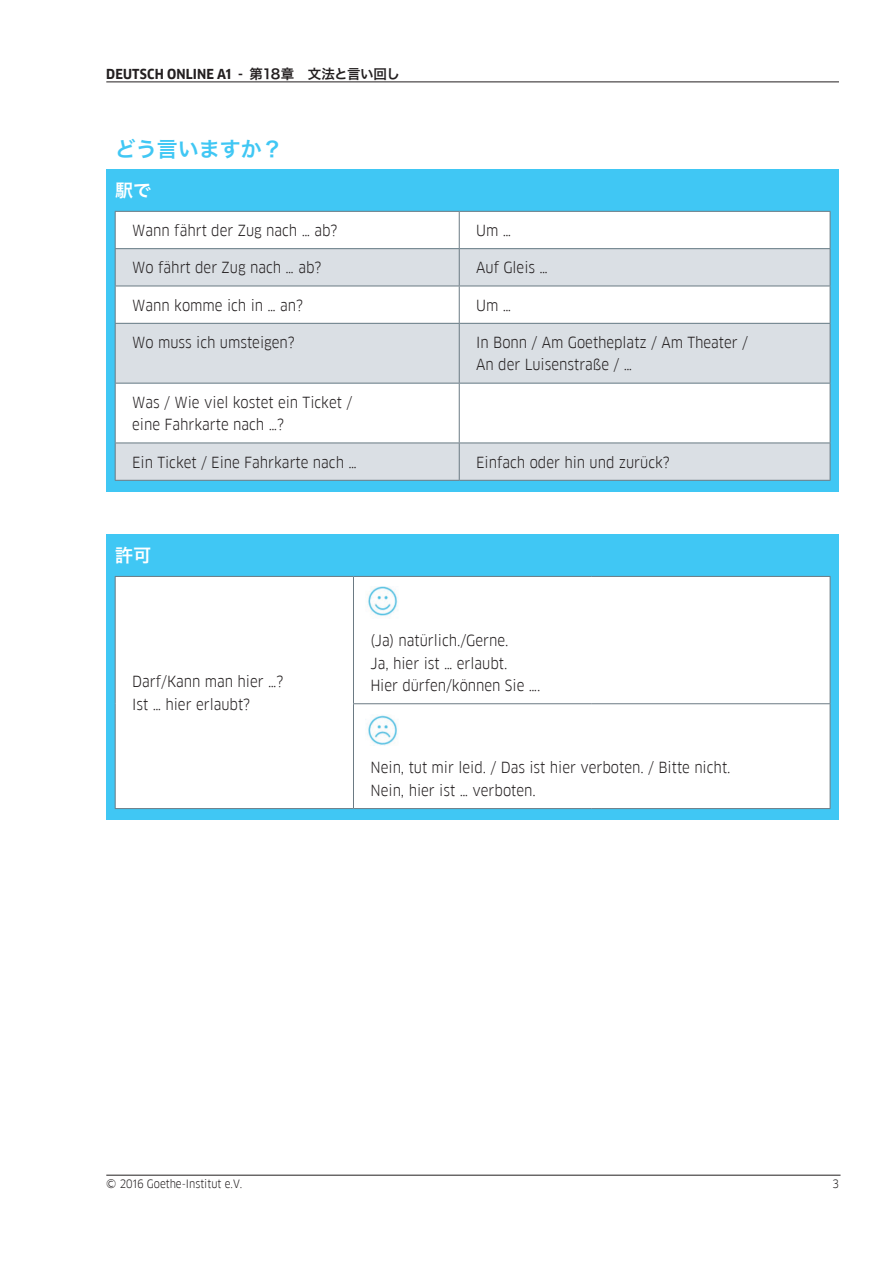
<style>
.page{position:relative;width:893px;height:1263px;background:#fff}
.page>*{position:absolute;margin:0;border:0;box-sizing:border-box;transform-origin:0 0}
.t1{font:21px "Hira Kaku Pro W6";color:#40c7f4}
.t2{font:18px "Hira Kaku Pro W6";color:#fff}
.t3{font:15px/22.5px "Goethe FF Clan";color:#231f20}
.t4{font:13.5px "Hira Kaku Pro W6";letter-spacing:-.04em;color:#231f20}
.t5{font:700 13.5px "Goethe FF Clan";color:#231f20}
.t6{font:11.25px "Goethe FF Clan";color:#231f20}
.s1{font-family:"Goethe FF Clan";font-weight:700}
</style>
<div class="page">
<hr style="left:106px;top:1175px;width:734px;height:1px;background:#231f20">
<hr style="left:106px;top:82px;width:733px;height:1px;background:#231f20">
<div style="left:106px;top:169px;width:733px;height:323px;background:#40c7f4"></div>
<div style="left:116px;top:212px;width:714px;height:36px;background:#fff"></div>
<svg style="left:116px;top:249px;width:714px;height:231px;fill:#dadfe4"></svg>
<hr style="left:115px;top:211px;width:344px;height:1px;background:#6b7a83">
<hr style="left:459px;top:211px;width:371px;height:1px;background:#6b7a83">
<hr style="left:115px;top:248px;width:344px;height:1px;background:#6b7a83">
<hr style="left:459px;top:248px;width:371px;height:1px;background:#6b7a83">
<hr style="left:115px;top:286px;width:344px;height:1px;background:#6b7a83">
<hr style="left:459px;top:286px;width:371px;height:1px;background:#6b7a83">
<hr style="left:115px;top:323px;width:344px;height:1px;background:#6b7a83">
<hr style="left:459px;top:323px;width:371px;height:1px;background:#6b7a83">
<hr style="left:115px;top:383px;width:344px;height:1px;background:#6b7a83">
<hr style="left:459px;top:383px;width:371px;height:1px;background:#6b7a83">
<hr style="left:115px;top:443px;width:344px;height:1px;background:#6b7a83">
<hr style="left:459px;top:443px;width:371px;height:1px;background:#6b7a83">
<hr style="left:115px;top:480px;width:344px;height:1px;background:#6b7a83">
<hr style="left:459px;top:480px;width:371px;height:1px;background:#6b7a83">
<hr style="left:459px;top:212px;width:1px;height:36px;background:#6b7a83">
<hr style="left:459px;top:249px;width:1px;height:37px;background:#6b7a83">
<hr style="left:459px;top:286px;width:1px;height:37px;background:#6b7a83">
<hr style="left:459px;top:324px;width:1px;height:59px;background:#6b7a83">
<hr style="left:459px;top:383px;width:1px;height:60px;background:#6b7a83">
<hr style="left:459px;top:443px;width:1px;height:37px;background:#6b7a83">
<hr style="left:115px;top:212px;width:1px;height:36px;background:#6b7a83">
<hr style="left:830px;top:212px;width:1px;height:36px;background:#6b7a83">
<hr style="left:115px;top:249px;width:1px;height:37px;background:#6b7a83">
<hr style="left:830px;top:249px;width:1px;height:37px;background:#6b7a83">
<hr style="left:115px;top:286px;width:1px;height:37px;background:#6b7a83">
<hr style="left:830px;top:286px;width:1px;height:37px;background:#6b7a83">
<hr style="left:115px;top:324px;width:1px;height:59px;background:#6b7a83">
<hr style="left:830px;top:324px;width:1px;height:59px;background:#6b7a83">
<hr style="left:115px;top:383px;width:1px;height:60px;background:#6b7a83">
<hr style="left:830px;top:383px;width:1px;height:60px;background:#6b7a83">
<hr style="left:115px;top:443px;width:1px;height:37px;background:#6b7a83">
<hr style="left:830px;top:443px;width:1px;height:37px;background:#6b7a83">
<div style="left:106px;top:534px;width:733px;height:285px;background:#40c7f4"></div>
<div style="left:116px;top:577px;width:714px;height:231px;background:#fff"></div>
<hr style="left:115px;top:576px;width:238px;height:1px;background:#6b7a83">
<hr style="left:353px;top:576px;width:239px;height:1px;background:#6b7a83">
<hr style="left:592px;top:576px;width:238px;height:1px;background:#6b7a83">
<hr style="left:353px;top:703px;width:239px;height:1px;background:#6b7a83">
<hr style="left:592px;top:703px;width:238px;height:1px;background:#6b7a83">
<hr style="left:115px;top:808px;width:238px;height:1px;background:#6b7a83">
<hr style="left:353px;top:808px;width:239px;height:1px;background:#6b7a83">
<hr style="left:592px;top:808px;width:238px;height:1px;background:#6b7a83">
<hr style="left:353px;top:577px;width:1px;height:126px;background:#6b7a83">
<hr style="left:353px;top:704px;width:1px;height:104px;background:#6b7a83">
<hr style="left:115px;top:577px;width:1px;height:127px;background:#6b7a83">
<hr style="left:830px;top:577px;width:1px;height:126px;background:#6b7a83">
<hr style="left:115px;top:704px;width:1px;height:104px;background:#6b7a83">
<hr style="left:830px;top:704px;width:1px;height:104px;background:#6b7a83">
<img style="left:366px;top:587px;width:32px;height:31px">
<img style="left:366px;top:714px;width:32px;height:32px">
<p class="t5" style="left:106px;top:66px;width:9px">DEUTSCH</p>
<p class="t5" style="left:167px;top:66px;width:9px">ONLINE</p>
<p class="t4" style="left:217px;top:61px;width:184px"><span class="s1">A1 -</span> 第18章　文法と言い回し</p>
<h1 class="t1" style="left:115px;top:130px;width:169px">どう言いますか？</h1>
<p class="t2" style="left:115px;top:174px;width:37px">駅で</p>
<p class="t3" style="left:132px;top:219px;width:207px">Wann fährt der Zug nach … ab?</p>
<p class="t3" style="left:476px;top:219px;width:36px">Um …</p>
<p class="t3" style="left:132px;top:256px;width:191px">Wo fährt der Zug nach … ab?</p>
<p class="t3" style="left:476px;top:256px;width:73px">Auf Gleis …</p>
<p class="t3" style="left:132px;top:294px;width:172px">Wann komme ich in … an?</p>
<p class="t3" style="left:476px;top:294px;width:36px">Um …</p>
<p class="t3" style="left:132px;top:331px;width:164px">Wo muss ich umsteigen?</p>
<p class="t3" style="left:476px;top:331px;width:273px">In Bonn / Am Goetheplatz / Am Theater /<br>An der Luisenstraße / …</p>
<p class="t3" style="left:132px;top:391px;width:221px">Was / Wie viel kostet ein Ticket / eine Fahrkarte nach …?</p>
<p class="t3" style="left:132px;top:451px;width:226px">Ein Ticket / Eine Fahrkarte nach …</p>
<p class="t3" style="left:476px;top:451px;width:195px">Einfach oder hin und zurück?</p>
<p class="t2" style="left:115px;top:539px;width:37px">許可</p>
<p class="t3" style="left:132px;top:670px;width:153px">Darf/Kann man hier …?<br>Ist … hier erlaubt?</p>
<p class="t3" style="left:370px;top:629px;width:172px">(Ja) natürlich./Gerne.<br>Ja, hier ist … erlaubt.<br>Hier dürfen/können Sie ….</p>
<p class="t3" style="left:370px;top:756px;width:362px">Nein, tut mir leid. / Das ist hier verboten. / Bitte nicht.<br>Nein, hier ist … verboten.</p>
<p class="t6" style="left:106px;top:1177px;width:138px">© 2016 Goethe-Institut e.V.</p>
<p class="t6" style="left:832px;top:1177px;width:8px">3</p>
</div>
